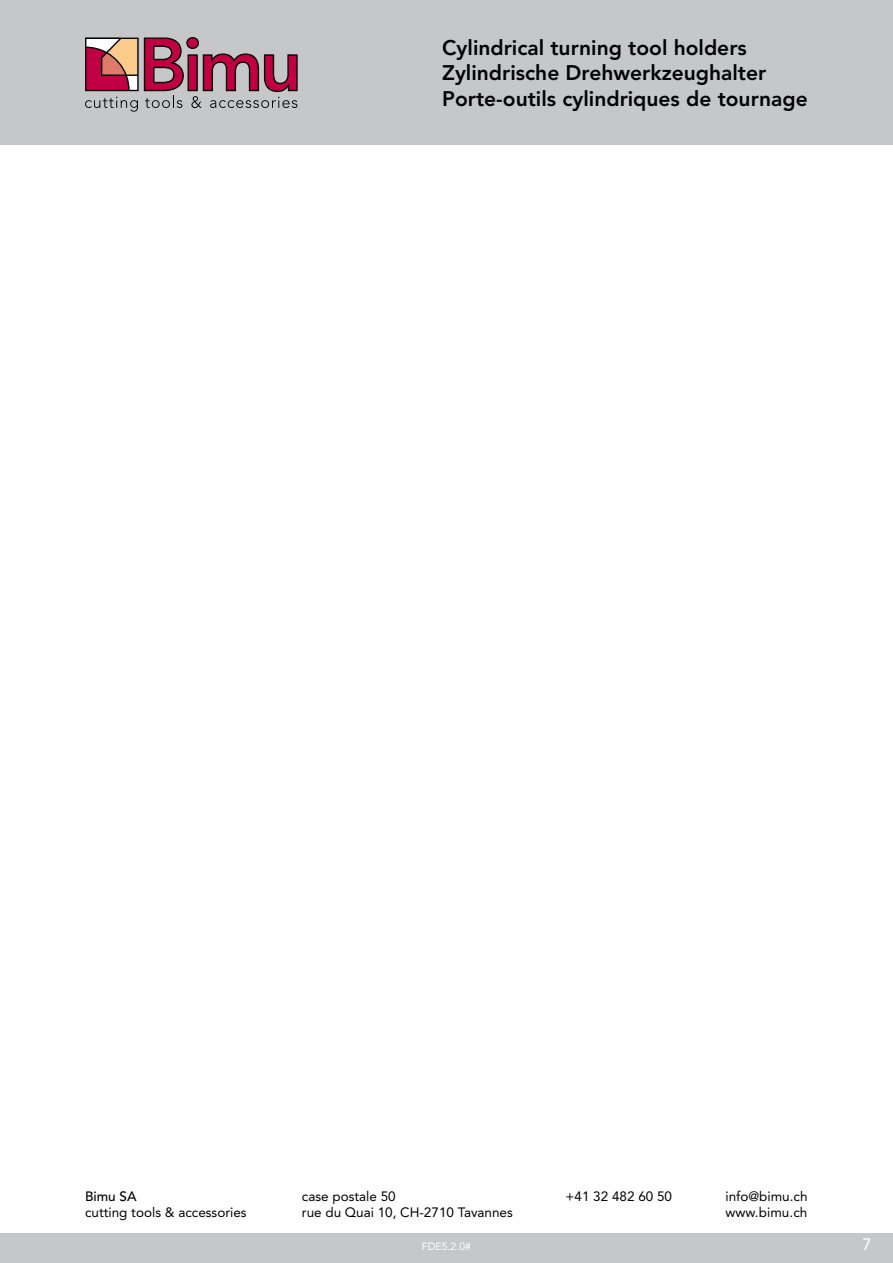
<style>
.page{position:relative;width:893px;height:1263px;background:#fff}
.page>*{position:absolute;margin:0;border:0;box-sizing:border-box;transform-origin:0 0}
.t1{font:800 21px/25.2px "Avenir LT Pro";color:#000}
.t2{font:16.5px "Avenir LT Pro";color:#fff}
.t3{font:13.5px "Avenir LT Pro";color:#000}
.t4{font:500 13.5px "Avenir LT Pro";color:#000}
.t5{font:10.5px "Avenir LT Pro";color:#fff}
</style>
<div class="page">
<div style="left:0;top:1233px;width:893px;height:30px;background:#c6c7c8"></div>
<div style="left:0;top:0;width:893px;height:145px;background:#c6c7c8"></div>
<svg style="left:85px;top:37px;width:213px;height:75px"></svg>
<h1 class="t1" style="left:442px;top:35px;width:367px">Cylindrical turning tool holders<br>Zylindrische Drehwerkzeughalter<br>Porte-outils cylindriques de tournage</h1>
<p class="t4" style="left:85px;top:1188px;width:53px">Bimu SA</p>
<p class="t3" style="left:302px;top:1188px;width:95px">case postale 50</p>
<p class="t3" style="left:566px;top:1188px;width:108px">+41 32 482 60 50</p>
<p class="t3" style="left:725px;top:1188px;width:84px">info@bimu.ch</p>
<p class="t3" style="left:85px;top:1204px;width:163px">cutting tools &amp; accessories</p>
<p class="t3" style="left:302px;top:1204px;width:212px">rue du Quai 10, CH-2710 Tavannes</p>
<p class="t3" style="left:725px;top:1204px;width:83px">www.bimu.ch</p>
<p class="t5" style="left:422px;top:1240px;width:51px">FDE5.2.0#</p>
<p class="t2" style="left:862px;top:1234px;width:11px">7</p>
</div>
